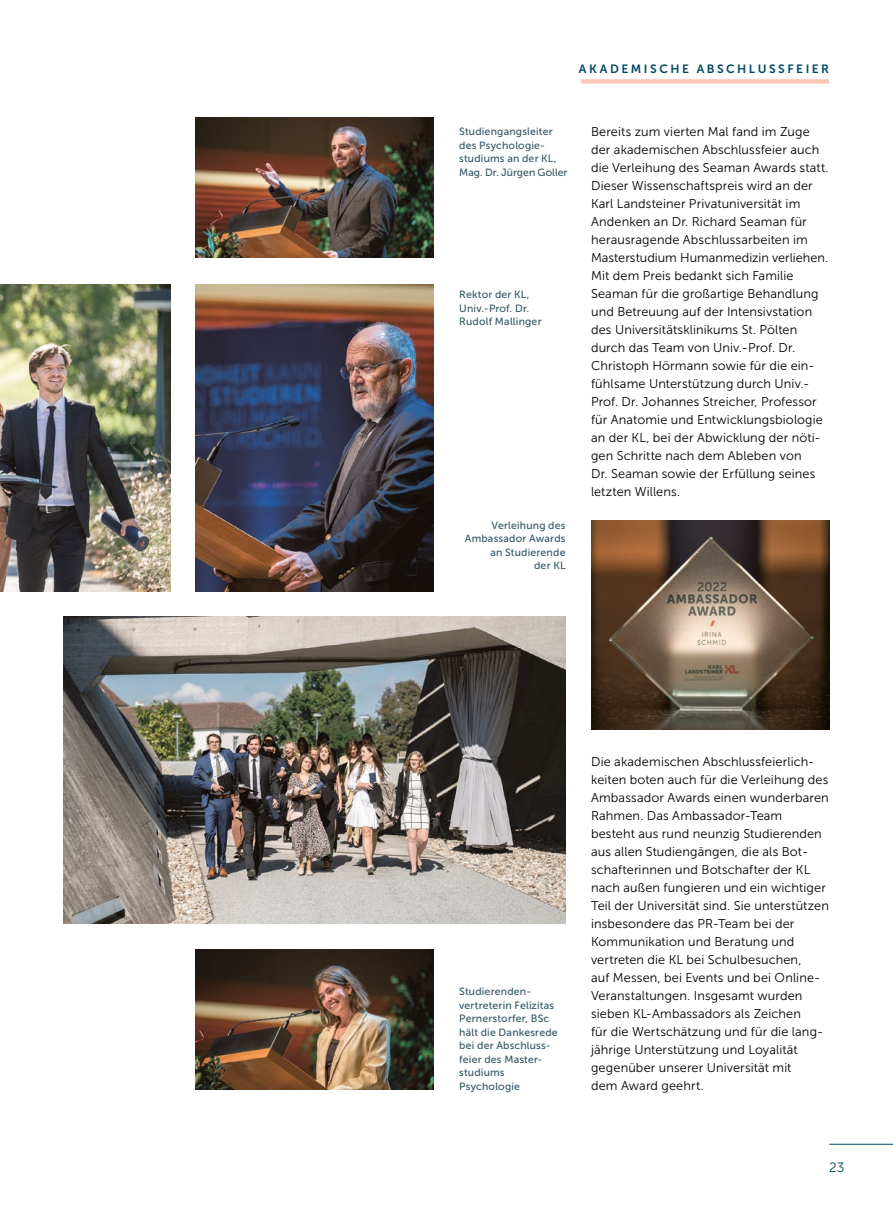
<style>
.page{position:relative;width:893px;height:1212px;background:#fff}
.page>*{position:absolute;margin:0;border:0;box-sizing:border-box;transform-origin:0 0}
.t1{font:13.5px "Museo Sans 300";color:#004860}
.t2{font:12.75px/18px "Museo Sans 300";letter-spacing:.01em;color:#000001}
.t3{font:12px "Museo Sans 700";letter-spacing:.21em;color:#004860}
.t4{font:10.5px/13.5px "Museo Sans 500";letter-spacing:.02em;color:#335767}
</style>
<div class="page">
<hr style="left:829px;top:1144px;width:64px;height:1px;background:#004860">
<div style="left:581px;top:79px;width:248px;height:5px;background:#fbc8b5"></div>
<img style="left:196px;top:949px;width:238px;height:141px">
<img style="left:64px;top:617px;width:502px;height:307px">
<img style="left:196px;top:118px;width:238px;height:140px">
<img style="left:196px;top:284px;width:238px;height:307px">
<img style="left:591px;top:521px;width:238px;height:209px">
<img style="left:0;top:284px;width:170px;height:307px">
<p class="t3" style="left:579px;top:62px;width:252px">AKADEMISCHE ABSCHLUSSFEIER</p>
<p class="t4" style="left:459px;top:125px;width:110px">Studiengangsleiter des Psychologie&shy;studiums an der KL,<br>Mag. Dr. Jürgen Goller</p>
<p class="t4" style="left:459px;top:288px;width:84px">Rektor der KL,<br>Univ.-Prof. Dr.<br>Rudolf Mallinger</p>
<p class="t4" style="left:465px;top:518px;width:102px;text-align:right">Verleihung des<br>Ambassador Awards an Studierende<br>der KL</p>
<p class="t2" style="left:591px;top:122px;width:239px">Bereits zum vierten Mal fand im Zuge der akademischen Abschlussfeier auch die Verleihung des Seaman Awards statt.<br>Dieser Wissenschaftspreis wird an der Karl Landsteiner Privatuniversität im Andenken an Dr. Richard Seaman für herausragende Abschlussarbeiten im Masterstudium Humanmedizin verliehen.<br>Mit dem Preis bedankt sich Familie Seaman für die großartige Behandlung und Betreuung auf der Intensivstation des Universitätsklinikums St. Pölten durch das Team von Univ.-Prof. Dr.<br>Christoph Hörmann sowie für die ein&shy;fühlsame Unterstützung durch Univ.- Prof. Dr. Johannes Streicher, Professor für Anatomie und Entwicklungsbiologie an der KL, bei der Abwicklung der nöti&shy;gen Schritte nach dem Ableben von<br>Dr. Seaman sowie der Erfüllung seines letzten Willens.</p>
<p class="t4" style="left:459px;top:985px;width:100px">Studierenden&shy;vertreterin Felizitas<br>Pernerstorfer, BSc hält die Dankesrede bei der Abschluss&shy;feier des Master&shy;studiums<br>Psychologie</p>
<p class="t2" style="left:591px;top:752px;width:239px">Die akademischen Abschlussfeierlich&shy;keiten boten auch für die Verleihung des Ambassador Awards einen wunderbaren Rahmen. Das Ambassador-Team besteht aus rund neunzig Studierenden aus allen Studiengängen, die als Bot&shy;schafterinnen und Botschafter der KL nach außen fungieren und ein wichtiger Teil der Universität sind. Sie unterstützen insbesondere das PR-Team bei der Kommunikation und Beratung und vertreten die KL bei Schulbesuchen,<br>auf Messen, bei Events und bei Online-Veranstaltungen. Insgesamt wurden sieben KL-Ambassadors als Zeichen<br>für die Wertschätzung und für die lang&shy;jährige Unterstützung und Loyalität gegenüber unserer Universität mit<br>dem Award geehrt.</p>
<p class="t1" style="left:829px;top:1160px;width:17px">23</p>
</div>
